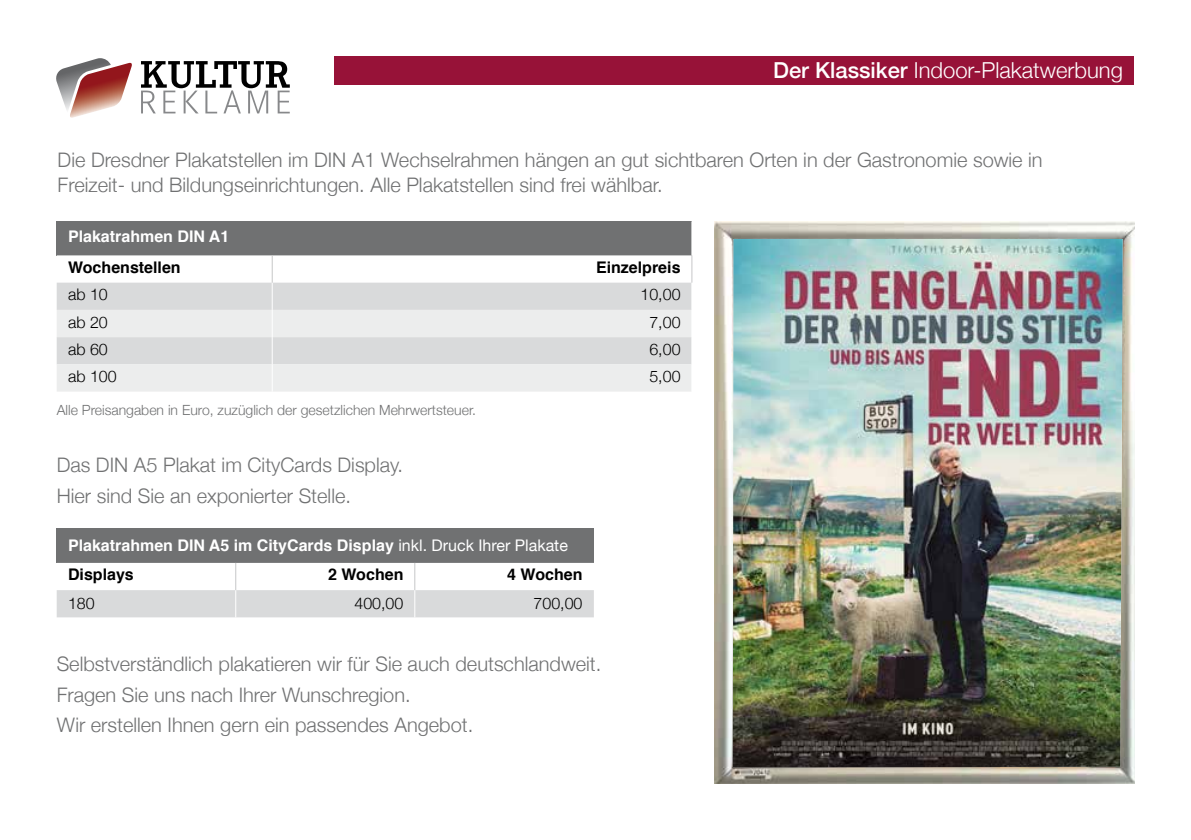
<style>
.page{position:relative;width:1191px;height:840px;background:#fff}
.page>*{position:absolute;margin:0;border:0;box-sizing:border-box;transform-origin:0 0}
.t1{font:300 22px "Helvetica Neue";color:#fff}
.t2{font:300 20px/30.6px "Helvetica Neue";color:#707172}
.t3{font:700 16px/29px "Helvetica";color:#fff}
.t4{font:300 16px "Helvetica Neue";color:#000}
.t5{font:700 16px "Helvetica";color:#000}
.t6{font:300 14px "Helvetica Neue";color:#707172}
.s1{font-weight:500}
.s2{font-family:"Helvetica Neue";font-weight:400}
.s3{color:#000}
</style>
<div class="page">
<div style="left:57px;top:221px;width:635px;height:34px;background:#707172"></div>
<hr style="left:691px;top:221px;width:1px;height:34px;background:#fff">
<svg style="left:57px;top:255px;width:635px;height:137px"></svg>
<div style="left:57px;top:528px;width:537px;height:34px;background:#707172"></div>
<svg style="left:57px;top:562px;width:537px;height:55px"></svg>
<div style="left:334px;top:57px;width:800px;height:28px;background:#971238"></div>
<svg style="left:56px;top:58px;width:76px;height:60px"></svg>
<svg style="left:141px;top:61px;width:149px;height:52px"></svg>
<img style="left:714px;top:221px;width:420px;height:561px">
<img style="left:733px;top:239px;width:389px;height:528px">
<p class="t1" style="left:773px;top:52px;width:351px"><span class="s1">Der Klassiker</span> Indoor-Plakatwerbung</p>
<p class="t2" style="left:58px;top:146px;width:986px;line-height:25px">Die Dresdner Plakatstellen im DIN A1 Wechselrahmen hängen an gut sichtbaren Orten in der Gastronomie sowie in<br>Freizeit- und Bildungseinrichtungen. Alle Plakatstellen sind frei wählbar.</p>
<p class="t3" style="left:68px;top:222px;width:163px">Plakatrahmen DIN A1</p>
<p class="t5" style="left:68px;top:254px;width:114px">Wochenstellen</p>
<p class="t5" style="left:596px;top:254px;width:86px">Einzelpreis</p>
<p class="t4" style="left:68px;top:281px;width:41px">ab 10</p>
<p class="t4" style="left:640px;top:281px;width:42px">10,00</p>
<p class="t4" style="left:68px;top:309px;width:41px">ab 20</p>
<p class="t4" style="left:649px;top:309px;width:33px">7,00</p>
<p class="t4" style="left:68px;top:336px;width:41px">ab 60</p>
<p class="t4" style="left:649px;top:336px;width:33px">6,00</p>
<p class="t4" style="left:68px;top:363px;width:50px">ab 100</p>
<p class="t4" style="left:649px;top:363px;width:33px">5,00</p>
<p class="t6" style="left:57px;top:399px;width:421px">Alle Preisangaben in Euro, zuzüglich der gesetzlichen Mehrwertsteuer.</p>
<p class="t2" style="left:57px;top:448px;width:348px">Das DIN A5 Plakat im CityCards Display.<br>Hier sind Sie an exponierter Stelle.</p>
<p class="t3" style="left:68px;top:531px;width:501px">Plakatrahmen DIN A5 im CityCards Display <span class="s2">inkl. Druck Ihrer Plakate<br></span><span class="s3">Displays</span></p>
<p class="t5" style="left:328px;top:561px;width:77px">2 Wochen</p>
<p class="t5" style="left:507px;top:561px;width:77px">4 Wochen</p>
<p class="t4" style="left:68px;top:590px;width:28px">180</p>
<p class="t4" style="left:354px;top:590px;width:50px">400,00</p>
<p class="t4" style="left:533px;top:590px;width:50px">700,00</p>
<p class="t2" style="left:57px;top:646px;width:546px">Selbstverständlich plakatieren wir für Sie auch deutschlandweit.<br>Fragen Sie uns nach Ihrer Wunschregion.<br>Wir erstellen Ihnen gern ein passendes Angebot.</p>
</div>
